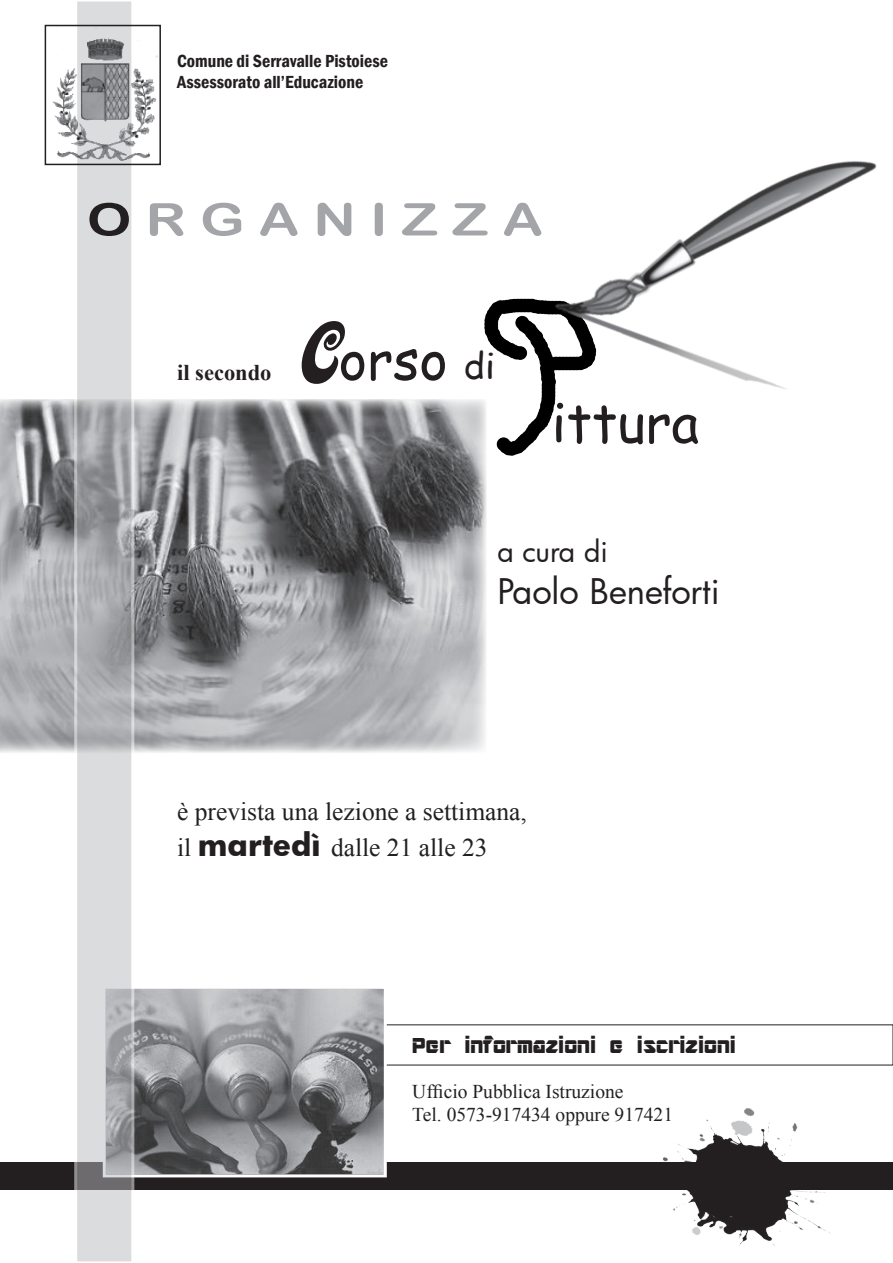
<style>
.page{position:relative;width:893px;height:1263px;background:#fff}
.page>*{position:absolute;margin:0;border:0;box-sizing:border-box;transform-origin:0 0}
.t1{font:90px "Action Is Wide&Diagonal JL";color:#231f20;scale:.8 1}
.t2{font:54px "Comic Sans MS";color:#231f20}
.t3{font:45px "Arial Rounded MT Bold";color:#a4a5a9;scale:1.25 1}
.t4{font:34.5px "Futura Bk";color:#231f20}
.t5{font:28.5px "Futura Bk";letter-spacing:-.015em;color:#231f20}
.t6{font:25.5px "Times New Roman";color:#231f20}
.t7{font:24px "ARDESTINE";color:#231f20}
.t8{font:700 22.5px "Times New Roman";color:#231f20}
.t9{font:19.5px "Times New Roman";color:#231f20}
.t10{font:600 condensed 18px "Franklin Gothic";color:#231f20}
.s1{color:#231f20}
.s2{font-size:36px}
.s3{font-family:"Futura Bk";font-weight:700;font-size:30px}
</style>
<div class="page">
<img style="left:0;top:399px;width:487px;height:354px">
<img style="left:468px;top:298px;width:86px;height:177px">
<img style="left:653px;top:1108px;width:177px;height:138px">
<img style="left:545px;top:161px;width:332px;height:248px">
<div style="left:0;top:1162px;width:893px;height:27px;background:#231f20"></div>
<img style="left:134px;top:990px;width:249px;height:183px">
<div style="left:103px;top:986px;width:284px;height:191px;border:3px solid #fff"></div>
<svg style="left:74px;top:1px;width:60px;height:1261px;background:#c5c6c8"></svg>
<img style="left:52px;top:28px;width:106px;height:134px">
<div style="left:45px;top:25px;width:116px;height:140px;border:2px solid #231f20"></div>
<p class="t10" style="left:177px;top:49px;width:212px">Comune di Serravalle Pistoiese</p>
<p class="t10" style="left:177px;top:70px;width:188px">Assessorato all’Educazione</p>
<p class="t3" style="left:87px;top:193px;width:366px"><span class="s1">O</span> R G A N I Z Z A</p>
<p class="t8" style="left:177px;top:357px;width:96px">il secondo</p>
<p class="t1" style="left:292px;top:311px;width:57px">C</p>
<p class="t2" style="left:339px;top:320px;width:158px">orso <span class="s2">di</span></p>
<p class="t2" style="left:551px;top:383px;width:149px">ittura</p>
<p class="t5" style="left:497px;top:533px;width:112px">a cura di</p>
<p class="t4" style="left:497px;top:568px;width:224px">Paolo Beneforti</p>
<p class="t6" style="left:177px;top:794px;width:351px">è prevista una lezione a settimana,</p>
<p class="t6" style="left:177px;top:830px;width:312px">il <span class="s3">martedì</span> dalle 21 alle 23</p>
<p class="t7" style="left:412px;top:1032px;width:325px">Per informazioni e iscrizioni</p>
<p class="t9" style="left:412px;top:1078px;width:213px">Ufficio Pubblica Istruzione</p>
<p class="t9" style="left:412px;top:1101px;width:262px">Tel. 0573-917434 oppure 917421</p>
</div>
